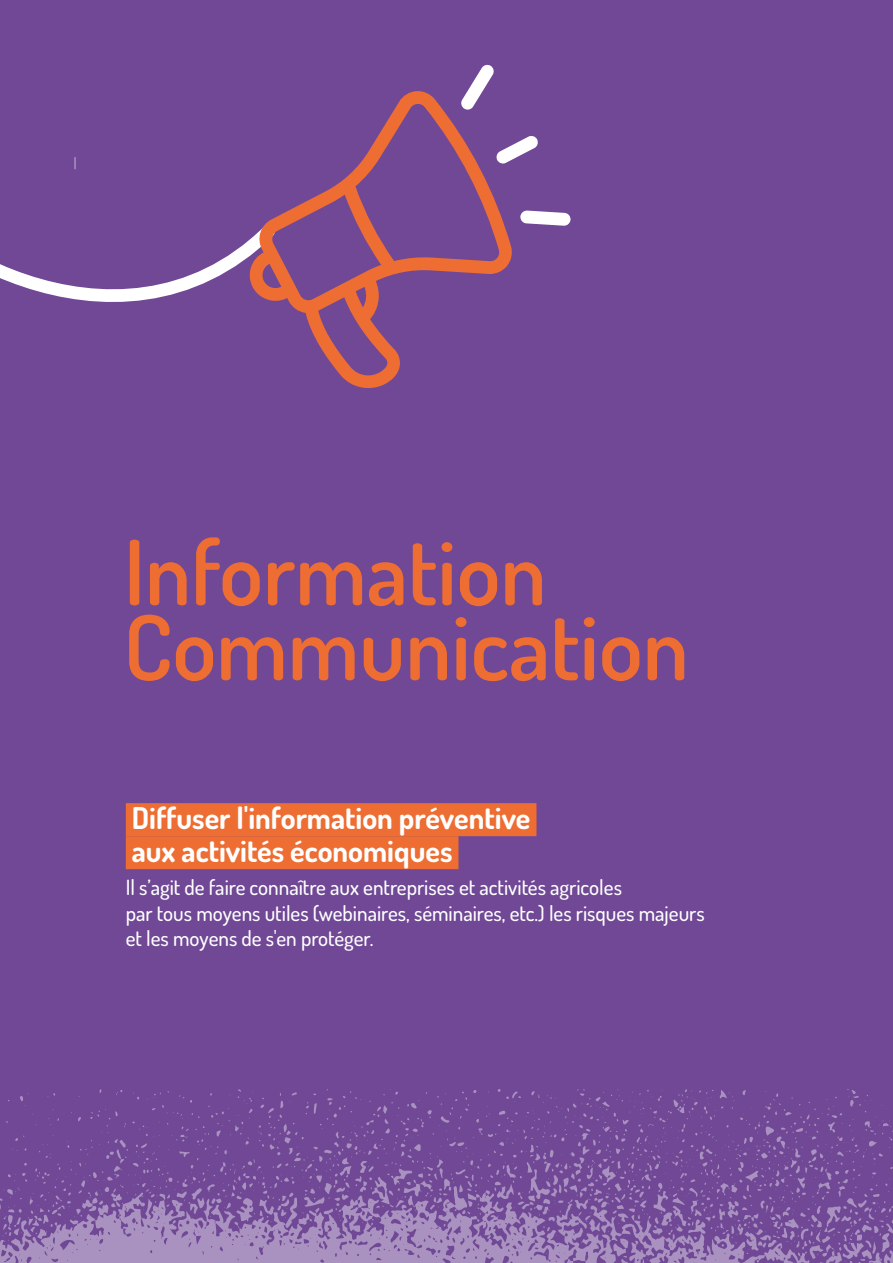
<style>
.page{position:relative;width:893px;height:1263px;background:#704896}
.page>*{position:absolute;margin:0;border:0;box-sizing:border-box;transform-origin:0 0}
.t1{font:600 90px/75px "Dosis";color:#ed6d32}
.t2{font:700 30px/33px "Dosis";color:#fff}
.t3{font:500 21px/25.2px "Dosis";color:#fff}
</style>
<div class="page">
<svg style="left:0;top:1089px;width:893px;height:174px"></svg>
<svg style="left:0;top:157px;width:249px;height:145px"></svg>
<div style="left:126px;top:803px;width:410px;height:33px;background:#ed6d32"></div>
<div style="left:126px;top:836px;width:332px;height:33px;background:#ed6d32"></div>
<svg style="left:249px;top:91px;width:263px;height:297px"></svg>
<svg style="left:496px;top:135px;width:42px;height:28px"></svg>
<svg style="left:460px;top:64px;width:35px;height:46px"></svg>
<svg style="left:520px;top:210px;width:51px;height:16px"></svg>
<h1 class="t1" style="left:124px;top:531px;width:566px">Information<br>Communication</h1>
<h2 class="t2" style="left:132px;top:800px;width:400px">Diffuser l'information préventive aux activités économiques</h2>
<p class="t3" style="left:126px;top:874px;width:580px">Il s’agit de faire connaître aux entreprises et activités agricoles<br>par tous moyens utiles (webinaires, séminaires, etc.) les risques majeurs et les moyens de s'en protéger.</p>
</div>
